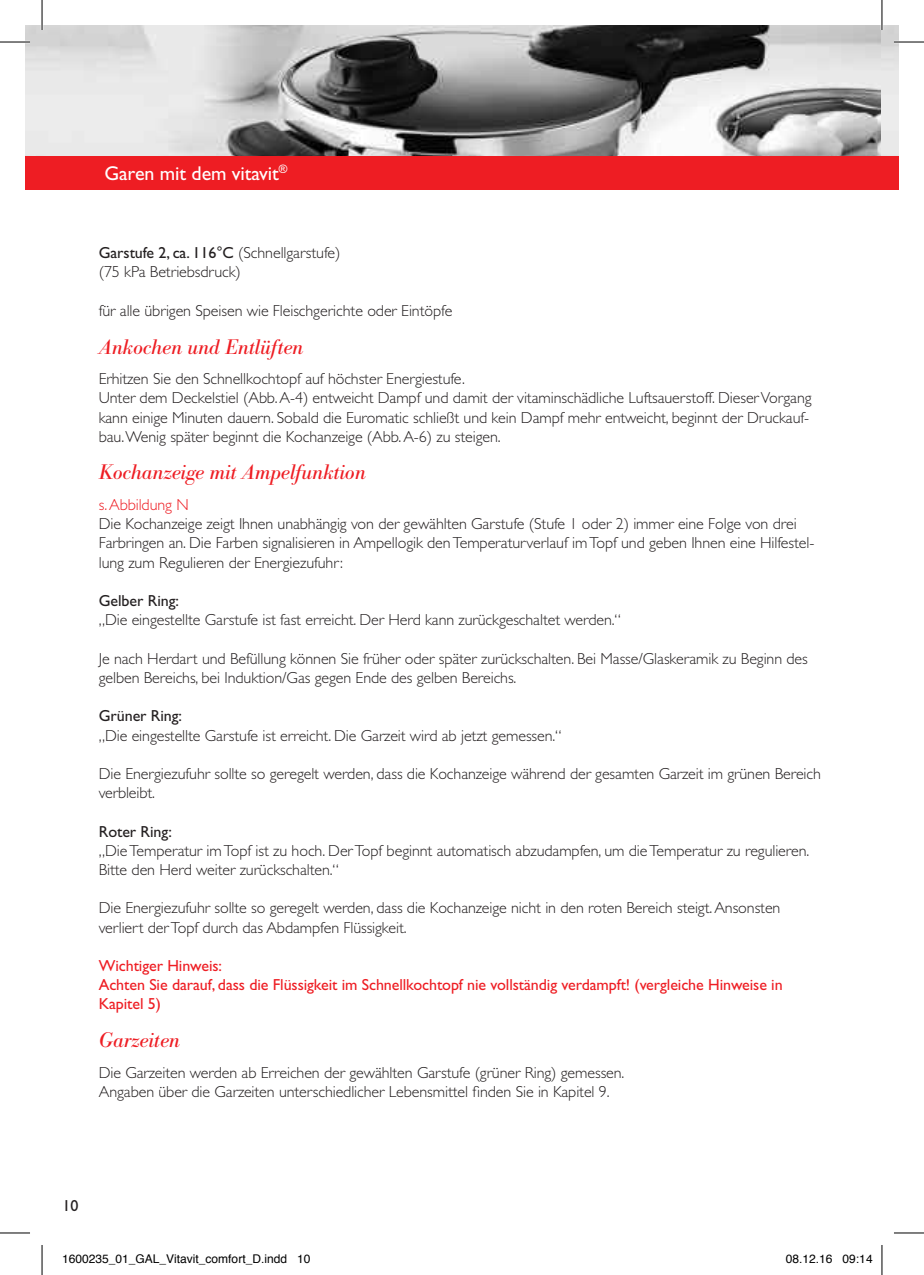
<style>
.page{position:relative;width:924px;height:1275px;background:#fff}
.page>*{position:absolute;margin:0;border:0;box-sizing:border-box;transform-origin:0 0}
.t1{font:italic 22px "Bodoni Antiqua T";letter-spacing:-.005em;color:#ee1d23}
.t2{font:20px "Gill Sans";letter-spacing:-.005em;color:#fff}
.t3{font:300 16px/19.2px "Gill Sans";letter-spacing:-.005em;color:#231f20}
.t4{font:16px/19.2px "Gill Sans";letter-spacing:-.005em;color:#ee1d23}
.t5{font:16px "Gill Sans";letter-spacing:-.005em;color:#231f20}
.t6{font:300 16px "Gill Sans";letter-spacing:-.005em;color:#ee1d23}
.t7{font:12px "Helvetica";color:#000}
.s1{font-weight:400}
</style>
<div class="page">
<img style="left:25px;top:25px;width:873px;height:130px">
<div style="left:25px;top:155px;width:856px;height:34px;background:#ee1d23"></div>
<div style="left:881px;top:155px;width:17px;height:34px;background:#ee1d23"></div>
<hr style="left:0;top:41px;width:30px;height:2px;background:#fff">
<hr style="left:893px;top:41px;width:30px;height:2px;background:#fff">
<hr style="left:41px;top:0;width:2px;height:30px;background:#fff">
<hr style="left:880px;top:0;width:2px;height:30px;background:#fff">
<hr style="left:0;top:42px;width:30px;height:1px;background:#000">
<hr style="left:893px;top:42px;width:30px;height:1px;background:#000">
<hr style="left:0;top:1232px;width:30px;height:1px;background:#000">
<hr style="left:893px;top:1232px;width:30px;height:1px;background:#000">
<hr style="left:42px;top:0;width:1px;height:30px;background:#000">
<hr style="left:42px;top:1245px;width:1px;height:30px;background:#000">
<hr style="left:881px;top:0;width:1px;height:30px;background:#000">
<hr style="left:881px;top:1245px;width:1px;height:30px;background:#000">
<p class="t2" style="left:104px;top:162px;width:184px">Garen mit dem vitavit<sup>®</sup></p>
<p class="t3" style="left:99px;top:243px;width:243px"><span class="s1">Garstufe 2, ca. 116°C</span> (Schnellgarstufe) (75 kPa Betriebsdruck)</p>
<p class="t3" style="left:99px;top:301px;width:355px">für alle übrigen Speisen wie Fleischgerichte oder Eintöpfe</p>
<h1 class="t1" style="left:99px;top:333px;width:206px">Ankochen und Entlüften</h1>
<p class="t3" style="left:99px;top:369px;width:714px">Erhitzen Sie den Schnellkochtopf auf höchster Energiestufe.<br>Unter dem Deckelstiel (Abb. A-4) entweicht Dampf und damit der vitaminschädliche Luftsauerstoff. Dieser Vorgang kann einige Minuten dauern. Sobald die Euromatic schließt und kein Dampf mehr entweicht, beginnt der Druckauf&shy;bau. Wenig später beginnt die Kochanzeige (Abb. A-6) zu steigen.</p>
<h1 class="t1" style="left:99px;top:459px;width:268px">Kochanzeige mit Ampelfunktion</h1>
<p class="t6" style="left:99px;top:495px;width:91px">s. Abbildung N</p>
<p class="t3" style="left:99px;top:514px;width:716px">Die Kochanzeige zeigt Ihnen unabhängig von der gewählten Garstufe (Stufe 1 oder 2) immer eine Folge von drei<br>Farbringen an. Die Farben signalisieren in Ampellogik den Temperaturverlauf im Topf und geben Ihnen eine Hilfestel&shy;lung zum Regulieren der Energiezufuhr:</p>
<p class="t5" style="left:99px;top:591px;width:82px">Gelber Ring:</p>
<p class="t3" style="left:99px;top:610px;width:523px">„Die eingestellte Garstufe ist fast erreicht. Der Herd kann zurückgeschaltet werden.“</p>
<p class="t3" style="left:99px;top:649px;width:710px">Je nach Herdart und Befüllung können Sie früher oder später zurückschalten. Bei Masse/Glaskeramik zu Beginn des gelben Bereichs, bei Induktion/Gas gegen Ende des gelben Bereichs.</p>
<p class="t5" style="left:99px;top:706px;width:85px">Grüner Ring:</p>
<p class="t3" style="left:99px;top:725px;width:464px">„Die eingestellte Garstufe ist erreicht. Die Garzeit wird ab jetzt gemessen.“</p>
<p class="t3" style="left:99px;top:764px;width:723px">Die Energiezufuhr sollte so geregelt werden, dass die Kochanzeige während der gesamten Garzeit im grünen Bereich verbleibt.</p>
<p class="t5" style="left:99px;top:822px;width:74px">Roter Ring:</p>
<p class="t3" style="left:99px;top:841px;width:711px">„Die Temperatur im Topf ist zu hoch. Der Topf beginnt automatisch abzudampfen, um die Temperatur zu regulieren.<br>Bitte den Herd weiter zurückschalten.“</p>
<p class="t3" style="left:99px;top:898px;width:682px">Die Energiezufuhr sollte so geregelt werden, dass die Kochanzeige nicht in den roten Bereich steigt. Ansonsten verliert der Topf durch das Abdampfen Flüssigkeit.</p>
<p class="t4" style="left:99px;top:956px;width:685px">Wichtiger Hinweis:<br>Achten Sie darauf, dass die Flüssigkeit im Schnellkochtopf nie vollständig verdampft! (vergleiche Hinweise in<br>Kapitel 5)</p>
<h1 class="t1" style="left:99px;top:1027px;width:82px">Garzeiten</h1>
<p class="t3" style="left:99px;top:1063px;width:527px">Die Garzeiten werden ab Erreichen der gewählten Garstufe (grüner Ring) gemessen.<br>Angaben über die Garzeiten unterschiedlicher Lebensmittel finden Sie in Kapitel 9.</p>
<p class="t5" style="left:62px;top:1196px;width:18px">10</p>
<p class="t7" style="left:62px;top:1249px;width:250px">1600235_01_GAL_Vitavit_comfort_D.indd 10</p>
<p class="t7" style="left:785px;top:1249px;width:88px">08.12.16 09:14</p>
</div>
